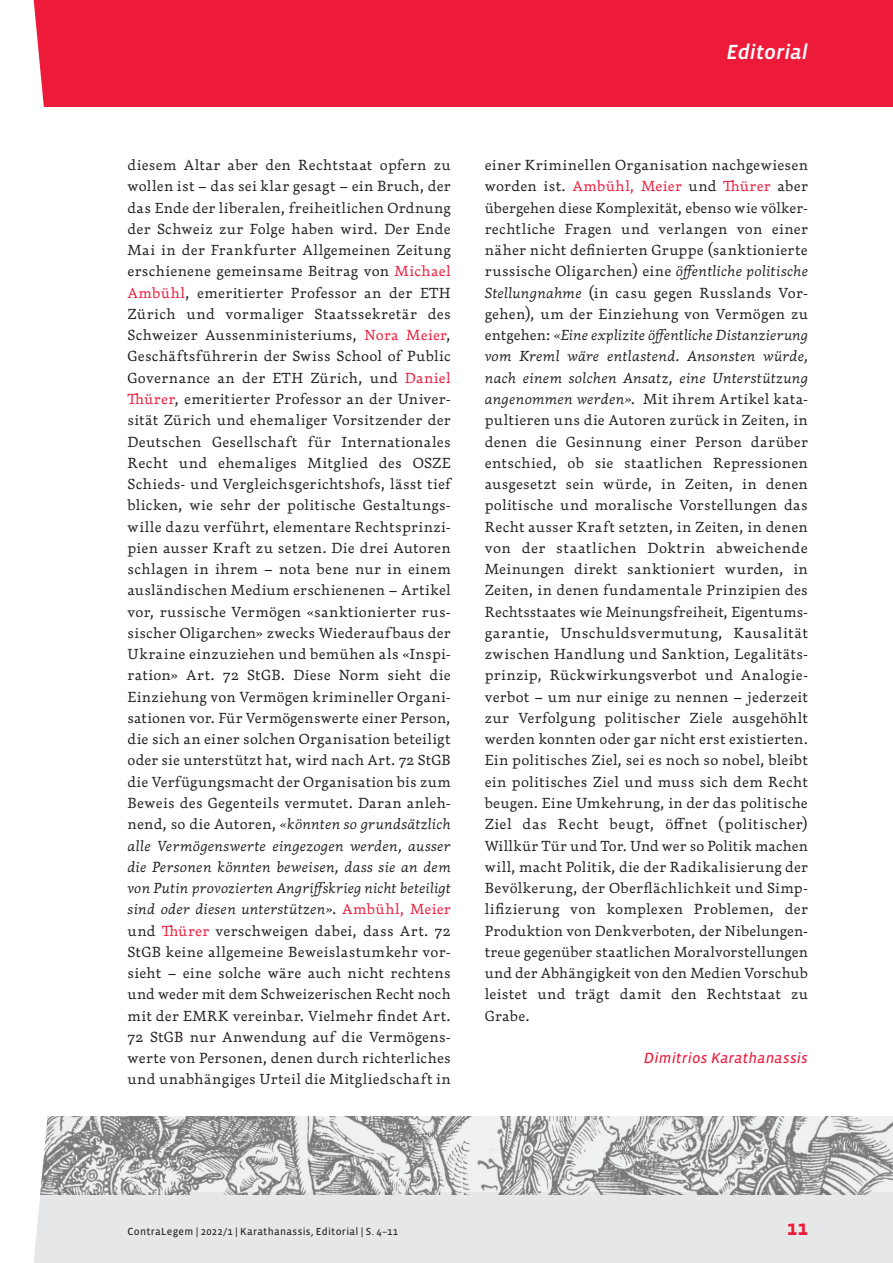
<style>
.page{position:relative;width:893px;height:1263px;background:#fff}
.page>*{position:absolute;margin:0;border:0;box-sizing:border-box;transform-origin:0 0}
.t1{font:italic 500 21px "Vista Sans OT";color:#fff}
.Fusszeile{font:700 21px "Vista Sans OT";color:#ed1a3a}
.Autor_S{font:italic 15px "Vista Sans OT";letter-spacing:.01em;color:#ed1a3a}
.GT{font:300 14.25px/21.3px "Dederon LOT";letter-spacing:.02em;color:#231f20;text-align:justify}
.Fusszeile-2{font:10.5px "Vista Sans OT";letter-spacing:.03em;color:#231f20}
.s1{color:#ed1a3a}
.s2{font-style:italic}
</style>
<div class="page">
<div style="left:0;top:0;width:893px;height:106px;background:#ed1a3a"></div>
<div style="left:1px;top:1195px;width:892px;height:68px;background:#e6e7e9"></div>
<img style="left:94px;top:1116px;width:799px;height:79px">
<svg style="left:0;top:0;width:94px;height:1263px"></svg>
<h1 class="t1" style="left:727px;top:41px;width:83px">Editorial</h1>
<p class="GT" style="left:128px;top:154px;width:325px">diesem Altar aber den Rechtstaat opfern zu wollen ist – das sei klar gesagt – ein Bruch, der das Ende der liberalen, freiheitlichen Ordnung der Schweiz zur Folge haben wird. Der Ende Mai in der Frankfurter Allgemeinen Zeitung erschienene gemeinsame Beitrag von <span class="s1">Michael Ambühl</span>, emeritierter Professor an der ETH Zürich und vormaliger Staatssekretär des Schweizer Aussenministeriums, <span class="s1">Nora Meier</span>, Geschäftsführerin der Swiss School of Public Governance an der ETH Zürich, und <span class="s1">Daniel Thürer</span>, emeritierter Professor an der Univer&shy;sität Zürich und ehemaliger Vorsitzender der Deutschen Gesellschaft für Internationales Recht und ehemaliges Mitglied des OSZE Schieds- und Vergleichsgerichtshofs, lässt tief blicken, wie sehr der politische Gestaltungs&shy;wille dazu verführt, elementare Rechtsprinzi&shy;pien ausser Kraft zu setzen. Die drei Autoren schlagen in ihrem – nota bene nur in einem ausländischen Medium erschienenen – Artikel vor, russische Vermögen «sanktionierter rus&shy;sischer Oligarchen» zwecks Wiederaufbaus der Ukraine einzuziehen und bemühen als «Inspi&shy;ration» Art. 72 StGB. Diese Norm sieht die Einziehung von Vermögen krimineller Organi&shy;sationen vor. Für Vermögenswerte einer Person, die sich an einer solchen Organisation beteiligt oder sie unterstützt hat, wird nach Art. 72 StGB die Verfügungsmacht der Organisation bis zum Beweis des Gegenteils vermutet. Daran anleh&shy;nend, so die Autoren, <span class="s2">«könnten so grundsätzlich alle Vermögenswerte eingezogen werden, ausser die Personen könnten beweisen, dass sie an dem von Putin provozierten Angriffskrieg nicht beteiligt sind oder diesen unterstützen»</span>. <span class="s1">Ambühl, Meier </span>und <span class="s1">Thürer</span> verschweigen dabei, dass Art. 72<br>StGB keine allgemeine Beweislastumkehr vor&shy;sieht – eine solche wäre auch nicht rechtens und weder mit dem Schweizerischen Recht noch mit der EMRK vereinbar. Vielmehr findet Art.<br>72 StGB nur Anwendung auf die Vermögens&shy;werte von Personen, denen durch richterliches und unabhängiges Urteil die Mitgliedschaft in</p>
<p class="GT" style="left:485px;top:154px;width:325px">einer Kriminellen Organisation nachgewiesen worden ist. <span class="s1">Ambühl, Meier</span> und <span class="s1">Thürer</span> aber übergehen diese Komplexität, ebenso wie völker&shy;rechtliche Fragen und verlangen von einer näher nicht definierten Gruppe (sanktionierte russische Oligarchen) eine <span class="s2">öffentliche politische Stellungnahme</span> (in casu gegen Russlands Vor&shy;gehen), um der Einziehung von Vermögen zu entgehen: <span class="s2">«Eine explizite öffentliche Distanzierung vom Kreml wäre entlastend. Ansonsten würde, nach einem solchen Ansatz, eine Unterstützung angenommen werden»</span>. Mit ihrem Artikel kata&shy;pultieren uns die Autoren zurück in Zeiten, in denen die Gesinnung einer Person darüber entschied, ob sie staatlichen Repressionen ausgesetzt sein würde, in Zeiten, in denen politische und moralische Vorstellungen das Recht ausser Kraft setzten, in Zeiten, in denen von der staatlichen Doktrin abweichende Meinungen direkt sanktioniert wurden, in Zeiten, in denen fundamentale Prinzipien des Rechtsstaates wie Meinungsfreiheit, Eigentums&shy;garantie, Unschuldsvermutung, Kausalität zwischen Handlung und Sanktion, Legalitäts&shy;prinzip, Rückwirkungsverbot und Analogie&shy;verbot – um nur einige zu nennen – jederzeit zur Verfolgung politischer Ziele ausgehöhlt werden konnten oder gar nicht erst existierten.<br>Ein politisches Ziel, sei es noch so nobel, bleibt ein politisches Ziel und muss sich dem Recht beugen. Eine Umkehrung, in der das politische Ziel das Recht beugt, öffnet (politischer)<br>Willkür Tür und Tor. Und wer so Politik machen will, macht Politik, die der Radikalisierung der Bevölkerung, der Oberflächlichkeit und Simp&shy;lifizierung von komplexen Problemen, der Produktion von Denkverboten, der Nibelungen&shy;treue gegenüber staatlichen Moralvorstellungen und der Abhängigkeit von den Medien Vorschub leistet und trägt damit den Rechtstaat zu Grabe.</p>
<p class="Autor_S" style="left:644px;top:1050px;width:165px">Dimitrios Karathanassis</p>
<p class="Fusszeile-2" style="left:128px;top:1226px;width:272px">ContraLegem | 2022/1 | Karathanassis, Editorial | S. 4–11</p>
<p class="Fusszeile" style="left:787px;top:1217px;width:23px">11</p>
</div>
